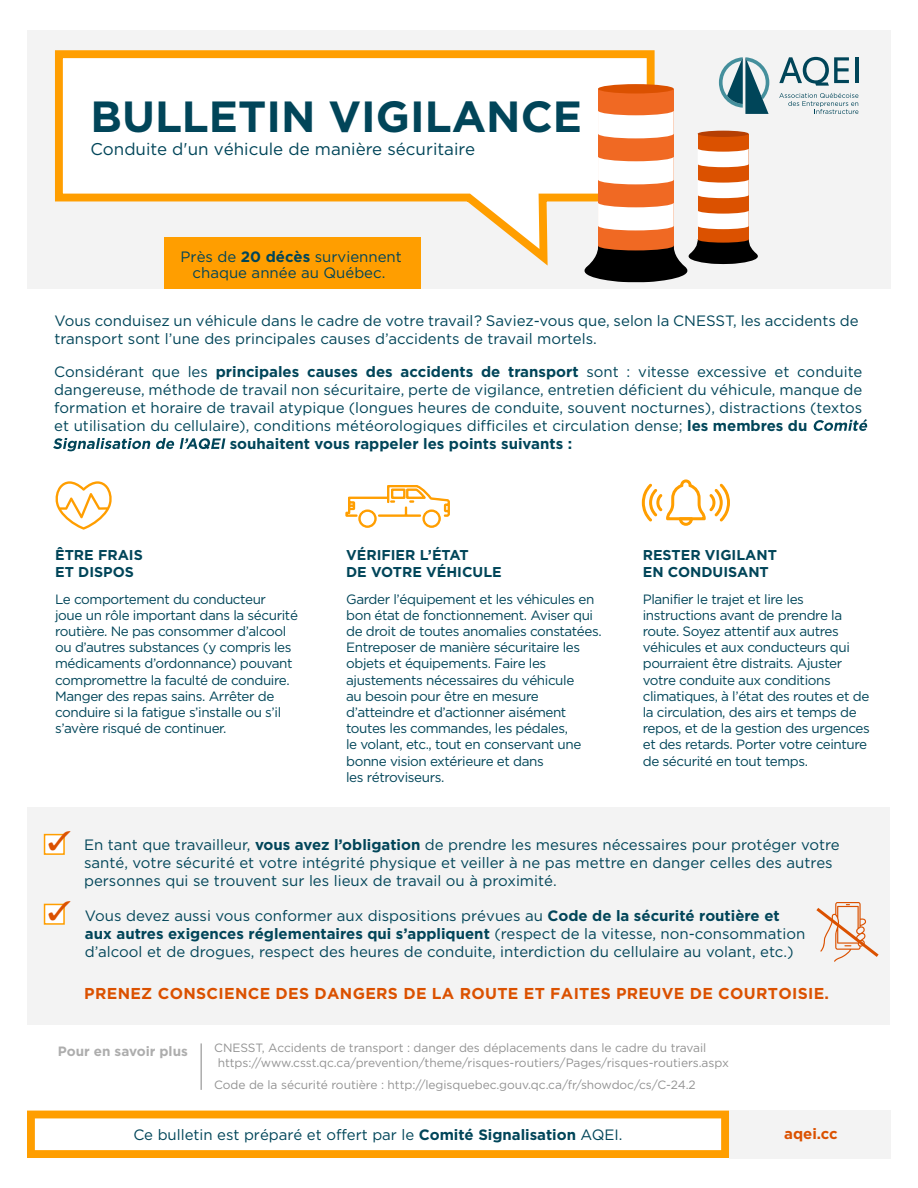
<style>
.page{position:relative;width:918px;height:1188px;background:#fff}
.page>*{position:absolute;margin:0;border:0;box-sizing:border-box;transform-origin:0 0}
.t1{font:700 43.65px "Gotham";color:#014559}
.t2{font:16.95px "Gotham";color:#014559}
.t3{font:700 15.75px "Gotham";letter-spacing:.02em;color:#db5100}
.t4{font:15px/18px "Gotham";color:#014559}
.t5{font:15px/16.5px "Gotham";color:#004559;text-align:center}
.t6{font:700 15px "Gotham";color:#014559}
.t7{font:700 15px "Gotham";color:#db5100}
.t8{font:700 14.25px/17.1px "Gotham";color:#014559}
.t9{font:13.5px/16.2px "Gotham";letter-spacing:-.03em;color:#014559}
.t10{font:700 13.5px "Gotham";color:#adadad}
.t11{font:12px/14.4px "Gotham";letter-spacing:-.005em;color:#939393}
.s1{font-weight:700}
</style>
<div class="page">
<div style="left:27px;top:30px;width:864px;height:258px;background:#f3f3f3"></div>
<svg style="left:55px;top:50px;width:603px;height:216px"></svg>
<div style="left:598px;top:89px;width:76px;height:173px;background:#f06923"></div>
<div style="left:598px;top:84px;width:76px;height:10px;background:#db5100;border-radius:50%"></div>
<svg style="left:598px;top:111px;width:76px;height:27px"></svg>
<svg style="left:598px;top:157px;width:76px;height:27px"></svg>
<svg style="left:598px;top:203px;width:76px;height:27px"></svg>
<div style="left:698px;top:134px;width:51px;height:116px;background:#db5100"></div>
<svg style="left:574px;top:239px;width:184px;height:43px"></svg>
<div style="left:698px;top:131px;width:51px;height:6px;background:#b53f04;border-radius:50%"></div>
<svg style="left:698px;top:148px;width:51px;height:19px"></svg>
<svg style="left:698px;top:179px;width:51px;height:19px"></svg>
<svg style="left:698px;top:210px;width:51px;height:19px"></svg>
<div style="left:698px;top:236px;width:51px;height:7px;background:#db5100;border-radius:50%"></div>
<hr style="left:855px;top:57px;width:3px;height:26px;background:#004559">
<svg style="left:779px;top:57px;width:70px;height:29px"></svg>
<svg style="left:719px;top:57px;width:50px;height:57px"></svg>
<svg style="left:779px;top:93px;width:79px;height:21px"></svg>
<div style="left:164px;top:237px;width:257px;height:51px;background:#ff9e00"></div>
<div style="left:729px;top:1111px;width:162px;height:47px;background:#f3f3f3"></div>
<svg style="left:27px;top:1111px;width:702px;height:47px"></svg>
<div style="left:27px;top:807px;width:863px;height:217px;background:#f3f3f3"></div>
<hr style="left:200px;top:1043px;width:2px;height:47px;background:#adadad">
<div style="left:44px;top:834px;width:21px;height:21px;background:#fff;border:2px solid #ff9e00"></div>
<div style="left:44px;top:904px;width:21px;height:21px;background:#fff;border:2px solid #ff9e00"></div>
<svg style="left:53px;top:438px;width:121px;height:13px"></svg>
<svg style="left:180px;top:438px;width:45px;height:11px"></svg>
<svg style="left:813px;top:419px;width:55px;height:12px"></svg>
<svg style="left:55px;top:481px;width:57px;height:49px"></svg>
<svg style="left:641px;top:479px;width:89px;height:47px"></svg>
<svg style="left:345px;top:485px;width:105px;height:43px"></svg>
<svg style="left:816px;top:902px;width:63px;height:60px"></svg>
<svg style="left:49px;top:833px;width:16px;height:17px"></svg>
<svg style="left:49px;top:903px;width:16px;height:17px"></svg>
<h1 class="t1" style="left:91px;top:91px;width:493px">BULLETIN VIGILANCE</h1>
<p class="t2" style="left:91px;top:140px;width:386px">Conduite d'un véhicule de manière sécuritaire</p>
<p class="t5" style="left:181px;top:248px;width:223px">Près de <span class="s1">20 décès</span> surviennent chaque année au Québec.</p>
<p class="t4" style="left:54px;top:312px;width:806px">Vous conduisez un véhicule dans le cadre de votre travail ? Saviez-vous que, selon la CNESST, les accidents de transport sont l’une des principales causes d’accidents de travail mortels.</p>
<p class="t4" style="left:54px;top:362px;width:810px">Considérant que les <span class="s1">principales causes des accidents de transport</span> sont : vitesse excessive et conduite</p>
<p class="t4" style="left:54px;top:380px;width:810px">dangereuse, méthode de travail non sécuritaire, perte de vigilance, entretien déficient du véhicule, manque de</p>
<p class="t4" style="left:54px;top:398px;width:810px">formation et horaire de travail atypique (longues heures de conduite, souvent nocturnes), distractions (textos</p>
<p class="t4" style="left:54px;top:416px;width:755px">et utilisation du cellulaire), conditions météorologiques difficiles et circulation dense; <span class="s1">les membres du</span></p>
<p class="t6" style="left:230px;top:435px;width:344px">souhaitent vous rappeler les points suivants :</p>
<p class="t8" style="left:55px;top:546px;width:89px">ÊTRE FRAIS<br>ET DISPOS</p>
<p class="t8" style="left:346px;top:546px;width:157px">VÉRIFIER L’ÉTAT<br>DE VOTRE VÉHICULE</p>
<p class="t8" style="left:643px;top:546px;width:136px">RESTER VIGILANT<br>EN CONDUISANT</p>
<p class="t9" style="left:55px;top:590px;width:244px">Le comportement du conducteur<br>joue un rôle important dans la sécurité routière. Ne pas consommer d’alcool ou d’autres substances (y compris les médicaments d’ordonnance) pouvant compromettre la faculté de conduire.<br>Manger des repas sains. Arrêter de conduire si la fatigue s’installe ou s’il s’avère risqué de continuer.</p>
<p class="t9" style="left:346px;top:590px;width:257px">Garder l’équipement et les véhicules en bon état de fonctionnement. Aviser qui de droit de toutes anomalies constatées.<br>Entreposer de manière sécuritaire les objets et équipements. Faire les ajustements nécessaires du véhicule<br>au besoin pour être en mesure d’atteindre et d’actionner aisément toutes les commandes, les pédales,<br>le volant, etc., tout en conservant une bonne vision extérieure et dans<br>les rétroviseurs.</p>
<p class="t9" style="left:643px;top:590px;width:229px">Planifier le trajet et lire les instructions avant de prendre la route. Soyez attentif aux autres véhicules et aux conducteurs qui pourraient être distraits. Ajuster votre conduite aux conditions climatiques, à l’état des routes et de la circulation, des airs et temps de repos, et de la gestion des urgences et des retards. Porter votre ceinture de sécurité en tout temps.</p>
<p class="t4" style="left:84px;top:836px;width:757px">En tant que travailleur, <span class="s1">vous avez l’obligation</span> de prendre les mesures nécessaires pour protéger votre santé, votre sécurité et votre intégrité physique et veiller à ne pas mettre en danger celles des autres personnes qui se trouvent sur les lieux de travail ou à proximité.</p>
<p class="t4" style="left:85px;top:906px;width:722px">Vous devez aussi vous conformer aux dispositions prévues au <span class="s1">Code de la sécurité routière et aux autres exigences réglementaires qui s’appliquent</span> (respect de la vitesse, non-consommation d’alcool et de drogues, respect des heures de conduite, interdiction du cellulaire au volant, etc.)</p>
<p class="t3" style="left:84px;top:984px;width:746px">PRENEZ CONSCIENCE DES DANGERS DE LA ROUTE ET FAITES PREUVE DE COURTOISIE.</p>
<p class="t10" style="left:58px;top:1043px;width:132px">Pour en savoir plus</p>
<p class="t11" style="left:214px;top:1041px;width:516px">CNESST, Accidents de transport : danger des déplacements dans le cadre du travail https://www.csst.qc.ca/prevention/theme/risques-routiers/Pages/risques-routiers.aspx</p>
<p class="t11" style="left:214px;top:1077px;width:483px">Code de la sécurité routière : http://legisquebec.gouv.qc.ca/fr/showdoc/cs/C-24.2</p>
<p class="t4" style="left:133px;top:1125px;width:491px">Ce bulletin est préparé et offert par le <span class="s1">Comité Signalisation</span> AQEI.</p>
<p class="t7" style="left:784px;top:1125px;width:55px">aqei.cc</p>
</div>
